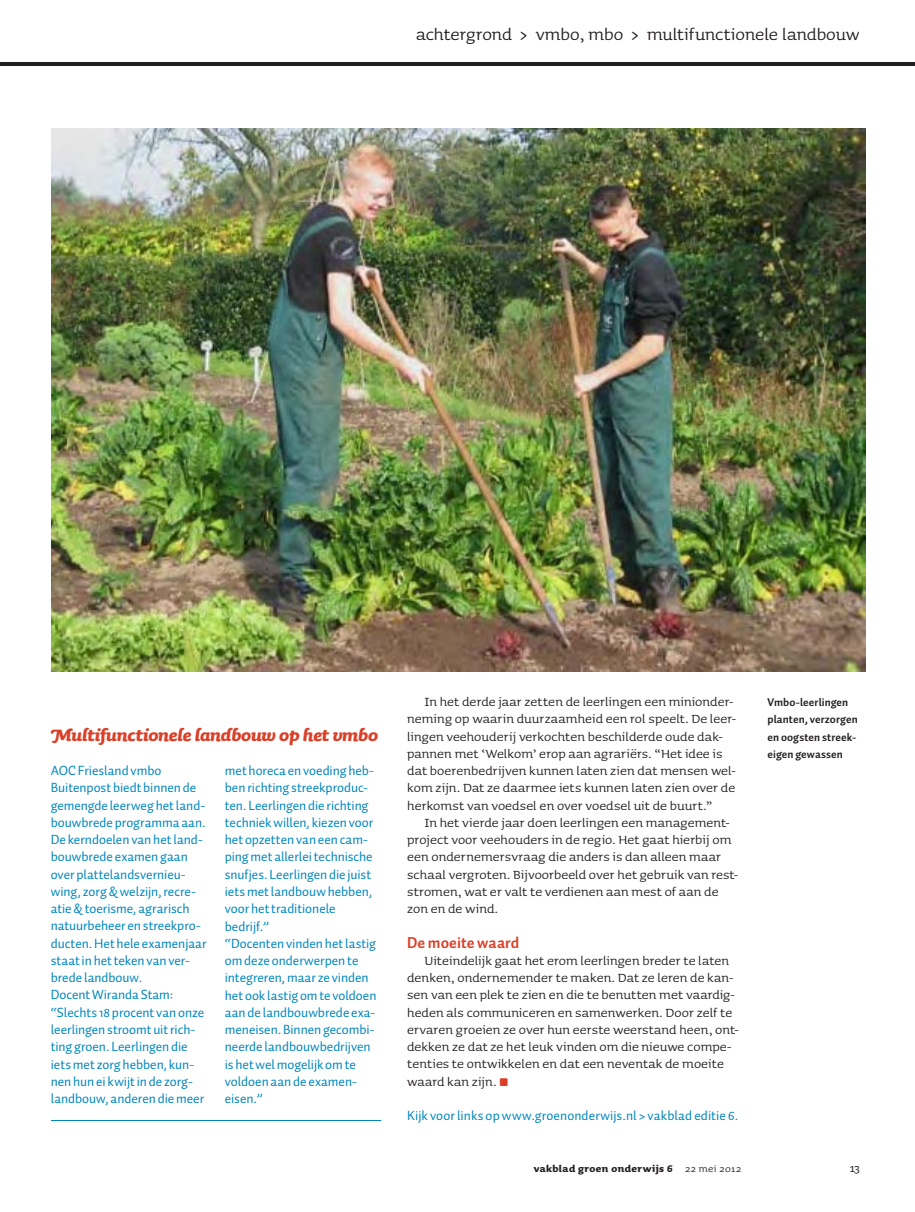
<style>
.page{position:relative;width:915px;height:1212px;background:#fff}
.page>*{position:absolute;margin:0;border:0;box-sizing:border-box;transform-origin:0 0}
.t1{font:21px "Sauna";color:#231f20}
.t2{font:21px "Sauna Bold Italic Swash";letter-spacing:-.01em;color:#db3f28}
.t3{font:15.75px/17.2px "Sauna";letter-spacing:.005em;color:#231f20}
.t4{font:700 15.75px "Auto 1";letter-spacing:.005em;color:#db3f28}
.t5{font:15px "Sauna";color:#231f20}
.t6{font:13.5px/17.2px "Auto 1";letter-spacing:-.005em;color:#0086be}
.t7{font:700 12px "Sauna";letter-spacing:.04em;color:#231f20}
.t8{font:700 11.25px/17.2px "Auto 1";letter-spacing:.01em;color:#231f20}
.s1{font-family:"Distro II Bats";font-size:10.5px;color:#db3f28}
.s2{font-weight:400}
</style>
<div class="page">
<img style="left:51px;top:129px;width:813px;height:543px">
<hr style="left:0;top:62px;width:914px;height:3px;background:#231f20">
<hr style="left:51px;top:1120px;width:330px;height:1px;background:#0086be">
<h1 class="t1" style="left:416px;top:23px;width:445px">achtergrond &gt; vmbo, mbo &gt; multifunctionele landbouw</h1>
<h1 class="t2" style="left:51px;top:724px;width:329px">Multifunctionele landbouw op het vmbo</h1>
<p class="t6" style="left:51px;top:762px;width:157px">AOC Friesland vmbo<br>Buitenpost biedt binnen de gemeng de leerweg het land&shy;bouwbrede programma aan.<br>De kerndoelen van het land&shy;bouwbrede examen gaan over plattelandsvernieu&shy;wing, zorg &amp; welzijn, recre&shy;atie &amp; toerisme, agrarisch natuurbeheer en streekpro&shy;ducten. Het hele examenjaar staat in het teken van ver&shy;brede landbouw.<br>Docent Wiranda Stam: “Slechts 18 procent van onze leerlingen stroomt uit rich&shy;ting groen. Leerlingen die iets met zorg hebben, kun&shy;nen hun ei kwijt in de zorg&shy;landbouw, anderen die meer</p>
<p class="t6" style="left:225px;top:762px;width:153px">met horeca en voeding heb&shy;ben richting streekproduc&shy;ten. Leerlingen die richting techniek willen, kiezen voor het opzetten van een cam&shy;ping met allerlei technische snufjes. Leerlingen die juist iets met landbouw hebben, voor het traditionele bedrijf.”<br>“Docenten vinden het lastig om deze onderwerpen te integreren, maar ze vinden het ook lastig om te voldoen aan de landbouwbrede exa&shy;meneisen. Binnen gecombi&shy;neerde landbouwbedrijven is het wel mogelijk om te voldoen aan de examen&shy;eisen.”</p>
<p class="t3" style="left:407px;top:693px;width:330px;text-indent:17px">In het derde jaar zetten de leerlingen een minionder&shy;neming op waarin duurzaamheid een rol speelt. De leer&shy;lingen veehouderij verkochten beschilderde oude dak&shy;pannen met ‘Welkom’ erop aan agrariërs. “Het idee is dat boerenbedrijven kunnen laten zien dat mensen wel&shy;kom zijn. Dat ze daarmee iets kunnen laten zien over de herkomst van voedsel en over voedsel uit de buurt.”</p>
<p class="t3" style="left:407px;top:814px;width:332px;text-indent:17px">In het vierde jaar doen leerlingen een management&shy;project voor veehouders in de regio. Het gaat hierbij om een ondernemersvraag die anders is dan alleen maar schaal vergroten. Bijvoorbeeld over het gebruik van rest&shy;stromen, wat er valt te verdienen aan mest of aan de zon en de wind.</p>
<p class="t4" style="left:407px;top:932px;width:114px">De moeite waard</p>
<p class="t3" style="left:407px;top:952px;width:333px;text-indent:17px">Uiteindelijk gaat het erom leerlingen breder te laten denken, ondernemender te maken. Dat ze leren de kan&shy;sen van een plek te zien en die te benutten met vaardig&shy;heden als communiceren en samenwerken. Door zelf te ervaren groeien ze over hun eerste weerstand heen, ont&shy;dekken ze dat ze het leuk vinden om die nieuwe compe&shy;tenties te ontwikkelen en dat een neventak de moeite waard kan zijn. <span class="s1">]</span></p>
<p class="t6" style="left:407px;top:1107px;width:332px">Kijk voor links op www.groenonderwijs.nl &gt; vakblad editie 6.</p>
<p class="t8" style="left:767px;top:693px;width:92px">Vmbo-leerlingen planten, verzorgen en oogsten streek&shy;eigen gewassen</p>
<p class="t7" style="left:533px;top:1162px;width:209px">vakblad groen onderwijs 6 <span class="s2">22 mei 2012</span></p>
<p class="t5" style="left:849px;top:1160px;width:11px">13</p>
</div>
